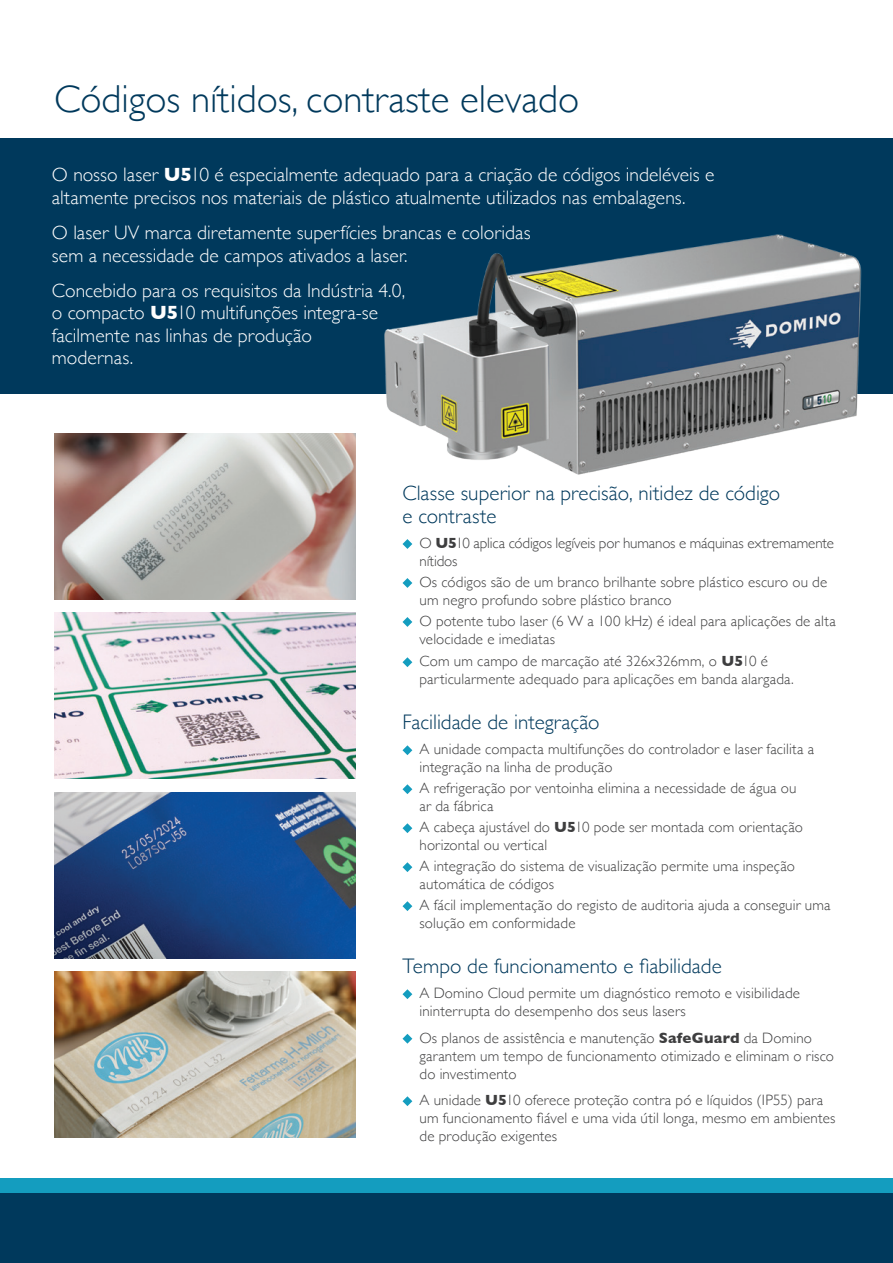
<style>
.page{position:relative;width:893px;height:1263px;background:#fff}
.page>*{position:absolute;margin:0;border:0;box-sizing:border-box;transform-origin:0 0}
.Inside_Main_Head{font:300 39px "Gill Sans";color:#00395c}
.Inside_Body_Text{font:300 21px/22.5px "Gill Sans";color:#00395c}
.Inside_Body_Text-2{font:300 19.5px/22.5px "Gill Sans";letter-spacing:.005em;color:#fff}
.Inside_Body_Text-3{font:300 15px/18px "Gill Sans";letter-spacing:.01em;color:#3e3e3f}
.Inside_Body_Text-4{font:300 15px/18px "Gill Sans";letter-spacing:-.01em;color:#3e3e3f}
.s1{font-weight:700}
</style>
<div class="page">
<div style="left:0;top:138px;width:893px;height:256px;background:#00395c"></div>
<div style="left:0;top:1193px;width:893px;height:70px;background:#00395c"></div>
<div style="left:0;top:1178px;width:893px;height:15px;background:#149dbf"></div>
<svg style="left:402px;top:539px;width:10px;height:10px"></svg>
<svg style="left:402px;top:578px;width:10px;height:10px"></svg>
<svg style="left:402px;top:617px;width:10px;height:10px"></svg>
<svg style="left:402px;top:657px;width:10px;height:10px"></svg>
<svg style="left:402px;top:745px;width:10px;height:10px"></svg>
<svg style="left:402px;top:784px;width:10px;height:10px"></svg>
<svg style="left:402px;top:823px;width:10px;height:10px"></svg>
<svg style="left:402px;top:862px;width:10px;height:10px"></svg>
<svg style="left:402px;top:901px;width:10px;height:10px"></svg>
<svg style="left:402px;top:989px;width:10px;height:10px"></svg>
<svg style="left:402px;top:1034px;width:10px;height:10px"></svg>
<svg style="left:402px;top:1096px;width:10px;height:10px"></svg>
<img style="left:54px;top:434px;width:302px;height:165px">
<img style="left:54px;top:972px;width:302px;height:165px">
<img style="left:384px;top:234px;width:478px;height:241px">
<img style="left:54px;top:612px;width:302px;height:166px">
<img style="left:54px;top:792px;width:302px;height:166px">
<p class="Inside_Main_Head" style="left:54px;top:68px;width:527px">Códigos nítidos, contraste elevado</p>
<p class="Inside_Body_Text-2" style="left:52px;top:163px;width:664px">O nosso laser <span class="s1">U5</span>10 é especialmente adequado para a criação de códigos indeléveis e altamente precisos nos materiais de plástico atualmente utilizados nas embalagens.</p>
<p class="Inside_Body_Text-2" style="left:52px;top:221px;width:480px">O laser UV marca diretamente superfícies brancas e coloridas sem a necessidade de campos ativados a laser.</p>
<p class="Inside_Body_Text-2" style="left:52px;top:278px;width:355px">Concebido para os requisitos da Indústria 4.0, o compacto <span class="s1">U5</span>10 multifunções integra-se facilmente nas linhas de produção<br>modernas.</p>
<p class="Inside_Body_Text" style="left:402px;top:481px;width:379px">Classe superior na precisão, nitidez de código e contraste</p>
<p class="Inside_Body_Text-4" style="left:419px;top:533px;width:416px">O <span class="s1">U5</span>10 aplica códigos legíveis por humanos e máquinas extremamente nítidos</p>
<p class="Inside_Body_Text-3" style="left:419px;top:572px;width:409px">Os códigos são de um branco brilhante sobre plástico escuro ou de um negro profundo sobre plástico branco</p>
<p class="Inside_Body_Text-3" style="left:419px;top:611px;width:418px">O potente tubo laser (6 W a 100 kHz) é ideal para aplicações de alta velocidade e imediatas</p>
<p class="Inside_Body_Text-3" style="left:419px;top:651px;width:376px">Com um campo de marcação até 326x326mm, o <span class="s1">U5</span>10 é particularmente adequado para aplicações em banda alargada.</p>
<p class="Inside_Body_Text" style="left:402px;top:710px;width:199px">Facilidade de integração</p>
<p class="Inside_Body_Text-3" style="left:419px;top:739px;width:396px">A unidade compacta multifunções do controlador e laser facilita a integração na linha de produção</p>
<p class="Inside_Body_Text-3" style="left:419px;top:778px;width:378px">A refrigeração por ventoinha elimina a necessidade de água ou ar da fábrica</p>
<p class="Inside_Body_Text-3" style="left:419px;top:817px;width:385px">A cabeça ajustável do <span class="s1">U5</span>10 pode ser montada com orientação horizontal ou vertical</p>
<p class="Inside_Body_Text-3" style="left:419px;top:856px;width:377px">A integração do sistema de visualização permite uma inspeção automática de códigos</p>
<p class="Inside_Body_Text-3" style="left:419px;top:895px;width:413px">A fácil implementação do registo de auditoria ajuda a conseguir uma solução em conformidade</p>
<p class="Inside_Body_Text" style="left:402px;top:954px;width:321px">Tempo de funcionamento e fiabilidade</p>
<p class="Inside_Body_Text-3" style="left:419px;top:983px;width:382px">A Domino Cloud permite um diagnóstico remoto e visibilidade ininterrupta do desempenho dos seus lasers</p>
<p class="Inside_Body_Text-3" style="left:419px;top:1028px;width:416px">Os planos de assistência e manutenção <span class="s1">SafeGuard</span> da Domino garantem um tempo de funcionamento otimizado e eliminam o risco do investimento</p>
<p class="Inside_Body_Text-3" style="left:419px;top:1090px;width:417px">A unidade <span class="s1">U5</span>10 oferece proteção contra pó e líquidos (IP55) para um funcionamento fiável e uma vida útil longa, mesmo em ambientes de produção exigentes</p>
</div>
